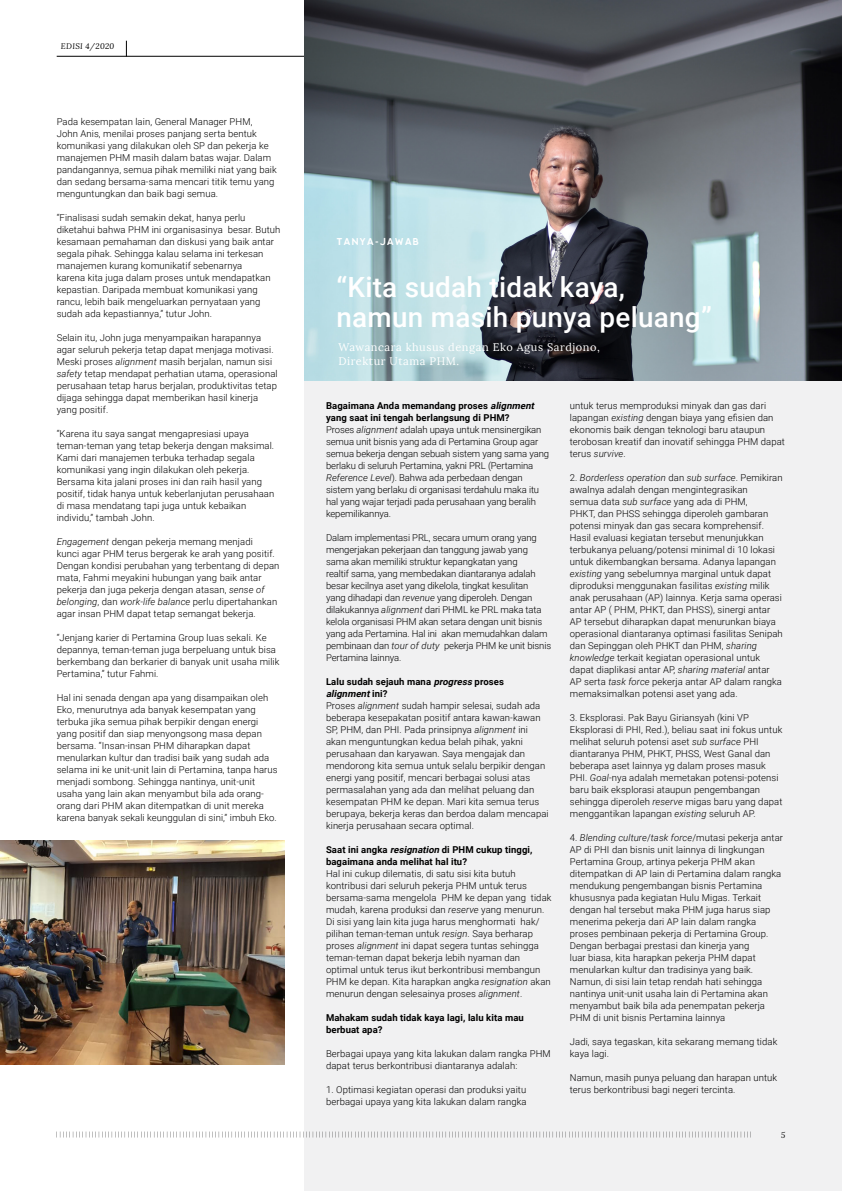
<style>
.page{position:relative;width:842px;height:1191px;background:#fff}
.page>*{position:absolute;margin:0;border:0;box-sizing:border-box;transform-origin:0 0}
.t1{font:500 27.9px/30.6px "Roboto";letter-spacing:.01em;color:#fff}
.t2{font:11px/14px "Lora";letter-spacing:.05em;color:#fff}
.t3{font:900 10px "Enrique";letter-spacing:.1em;color:#fff}
.t4{font:300 9.5px/12px "Roboto";letter-spacing:.01em;color:#000}
.t5{font:300 9.5px/12px "Roboto";letter-spacing:-.01em;color:#000}
.t6{font:700 9.5px/12px "Roboto";letter-spacing:.01em;color:#000}
.t7{font:italic 8px "Lora";letter-spacing:.04em;color:#000}
.s1{font-style:italic}
.s2{font-weight:700}
.s3{font-weight:700;font-style:italic}
</style>
<div class="page">
<img style="left:0;top:840px;width:285px;height:224px">
<div style="left:304px;top:0;width:538px;height:1191px;background:#f1f1f2"></div>
<svg style="left:59px;top:1131px;width:692px;height:6px"></svg>
<hr style="left:57px;top:56px;width:728px;height:1px;background:#000">
<svg style="left:126px;top:41px;width:1px;height:16px"></svg>
<img style="left:304px;top:0;width:538px;height:380px">
<p class="t7" style="left:61px;top:41px;width:55px">EDISI 4/2020</p>
<p class="t4" style="left:57px;top:115px;width:222px">Pada kesempatan lain, General Manager PHM,<br>John Anis, menilai proses panjang serta bentuk komunikasi yang dilakukan oleh SP dan pekerja ke manajemen PHM masih dalam batas wajar. Dalam pandangannya, semua pihak memiliki niat yang baik dan sedang bersama-sama mencari titik temu yang menguntungkan dan baik bagi semua.</p>
<p class="t4" style="left:57px;top:211px;width:225px">“Finalisasi sudah semakin dekat, hanya perlu diketahui bahwa PHM ini organisasinya besar. Butuh kesamaan pemahaman dan diskusi yang baik antar segala pihak. Sehingga kalau selama ini terkesan manajemen kurang komunikatif sebenarnya<br>karena kita juga dalam proses untuk mendapatkan kepastian. Daripada membuat komunikasi yang rancu, lebih baik mengeluarkan pernyataan yang sudah ada kepastiannya,” tutur John.</p>
<p class="t4" style="left:57px;top:331px;width:222px">Selain itu, John juga menyampaikan harapannya agar seluruh pekerja tetap dapat menjaga motivasi.<br>Meski proses <span class="s1">alignment</span> masih berjalan, namun sisi <span class="s1">safety</span> tetap mendapat perhatian utama, operasional perusahaan tetap harus berjalan, produktivitas tetap dijaga sehingga dapat memberikan hasil kinerja yang positif.</p>
<p class="t4" style="left:57px;top:427px;width:219px">“Karena itu saya sangat mengapresiasi upaya teman-teman yang tetap bekerja dengan maksimal.<br>Kami dari manajemen terbuka terhadap segala komunikasi yang ingin dilakukan oleh pekerja.<br>Bersama kita jalani proses ini dan raih hasil yang positif, tidak hanya untuk keberlanjutan perusahaan di masa mendatang tapi juga untuk kebaikan individu,” tambah John.</p>
<p class="t4" style="left:57px;top:535px;width:224px"><span class="s1">Engagement</span> dengan pekerja memang menjadi<br>kunci agar PHM terus bergerak ke arah yang positif.<br>Dengan kondisi perubahan yang terbentang di depan mata, Fahmi meyakini hubungan yang baik antar pekerja dan juga pekerja dengan atasan, <span class="s1">sense of belonging</span>, dan <span class="s1">work-life balance</span> perlu dipertahankan agar insan PHM dapat tetap semangat bekerja.</p>
<p class="t4" style="left:57px;top:631px;width:224px">“Jenjang karier di Pertamina Group luas sekali. Ke depannya, teman-teman juga berpeluang untuk bisa berkembang dan berkarier di banyak unit usaha milik Pertamina,” tutur Fahmi.</p>
<p class="t4" style="left:57px;top:691px;width:222px">Hal ini senada dengan apa yang disampaikan oleh Eko, menurutnya ada banyak kesempatan yang terbuka jika semua pihak berpikir dengan energi yang positif dan siap menyongsong masa depan bersama. “Insan-insan PHM diharapkan dapat menularkan kultur dan tradisi baik yang sudah ada selama ini ke unit-unit lain di Pertamina, tanpa harus menjadi sombong. Sehingga nantinya, unit-unit usaha yang lain akan menyambut bila ada orang&shy;orang dari PHM akan ditempatkan di unit mereka karena banyak sekali keunggulan di sini,” imbuh Eko.</p>
<p class="t3" style="left:336px;top:233px;width:84px">TANYA-JAWAB</p>
<h1 class="t1" style="left:336px;top:270px;width:377px">“Kita sudah tidak kaya, namun masih punya peluang”</h1>
<p class="t2" style="left:338px;top:340px;width:263px">Wawancara khusus dengan Eko Agus Sardjono,<br>Direktur Utama PHM.</p>
<p class="t5" style="left:326px;top:399px;width:225px"><span class="s2">Bagaimana Anda memandang proses</span> <span class="s3">alignment </span><span class="s2">yang saat ini tengah berlangsung di PHM?<br></span>Proses <span class="s1">alignment</span> adalah upaya untuk mensinergikan semua unit bisnis yang ada di Pertamina Group agar semua bekerja dengan sebuah sistem yang sama yang berlaku di seluruh Pertamina, yakni PRL (Pertamina <span class="s1">Reference Level</span>). Bahwa ada perbedaan dengan sistem yang berlaku di organisasi terdahulu maka itu hal yang wajar terjadi pada perusahaan yang beralih kepemilikannya.</p>
<p class="t5" style="left:326px;top:531px;width:227px">Dalam implementasi PRL, secara umum orang yang mengerjakan pekerjaan dan tanggung jawab yang sama akan memiliki struktur kepangkatan yang<br>realtif sama, yang membedakan diantaranya adalah besar kecilnya aset yang dikelola, tingkat kesulitan<br>yang dihadapi dan <span class="s1">revenue</span> yang diperoleh. Dengan dilakukannya <span class="s1">alignment</span> dari PHML ke PRL maka tata kelola organisasi PHM akan setara dengan unit bisnis yang ada Pertamina. Hal ini akan memudahkan dalam pembinaan dan <span class="s1">tour of duty</span> pekerja PHM ke unit bisnis Pertamina lainnya.</p>
<p class="t4" style="left:326px;top:675px;width:224px"><span class="s2">Lalu sudah sejauh mana</span> <span class="s3">progress</span> <span class="s2">proses </span><span class="s3">alignment</span><span class="s2">i n i ?<br></span>Proses <span class="s1">alignment</span> sudah hampir selesai, sudah ada beberapa kesepakatan positif antara kawan-kawan SP, PHM, dan PHI. Pada prinsipnya <span class="s1">alignment</span> ini akan menguntungkan kedua belah pihak, yakni perusahaan dan karyawan. Saya mengajak dan mendorong kita semua untuk selalu berpikir dengan energi yang positif, mencari berbagai solusi atas permasalahan yang ada dan melihat peluang dan kesempatan PHM ke depan. Mari kita semua terus berupaya, bekerja keras dan berdoa dalam mencapai kinerja perusahaan secara optimal.</p>
<p class="t6" style="left:326px;top:843px;width:208px">Saat ini angka <span class="s1">resignation</span> di PHM cukup tinggi, bagaimana anda melihat hal itu?</p>
<p class="t4" style="left:326px;top:867px;width:227px">Hal ini cukup dilematis, di satu sisi kita butuh kontribusi dari seluruh pekerja PHM untuk terus bersama-sama mengelola PHM ke depan yang tidak mudah, karena produksi dan <span class="s1">reserve</span> yang menurun.<br>Di sisi yang lain kita juga harus menghormati hak/ pilihan teman-teman untuk <span class="s1">resign</span>. Saya berharap proses <span class="s1">alignment</span> ini dapat segera tuntas sehingga teman-teman dapat bekerja lebih nyaman dan optimal untuk terus ikut berkontribusi membangun PHM ke depan. Kita harapkan angka <span class="s1">resignation</span> akan menurun dengan selesainya proses <span class="s1">alignment</span>.</p>
<p class="t6" style="left:326px;top:1011px;width:199px">Mahakam sudah tidak kaya lagi, lalu kita mau berbuat apa?</p>
<p class="t4" style="left:326px;top:1047px;width:226px">Berbagai upaya yang kita lakukan dalam rangka PHM dapat terus berkontribusi diantaranya adalah:</p>
<p class="t4" style="left:326px;top:1083px;width:202px">1. Optimasi kegiatan operasi dan produksi yaitu berbagai upaya yang kita lakukan dalam rangka</p>
<p class="t4" style="left:570px;top:399px;width:217px">untuk terus memproduksi minyak dan gas dari lapangan <span class="s1">existing</span> dengan biaya yang efisien dan ekonomis baik dengan teknologi baru ataupun terobosan kreatif dan inovatif sehingga PHM dapat terus <span class="s1">survive</span>.</p>
<p class="t4" style="left:570px;top:471px;width:214px">2. <span class="s1">Borderless operation</span> dan <span class="s1">sub surface</span>. Pemikiran awalnya adalah dengan mengintegrasikan<br>semua data <span class="s1">sub surface</span> yang ada di PHM,<br>PHKT, dan PHSS sehingga diperoleh gambaran potensi minyak dan gas secara komprehensif.<br>Hasil evaluasi kegiatan tersebut menunjukkan terbukanya peluang/potensi minimal di 10 lokasi untuk dikembangkan bersama. Adanya lapangan <span class="s1">existing</span> yang sebelumnya marginal untuk dapat diproduksi menggunakan fasilitas <span class="s1">existing</span> milik anak perusahaan (AP) lainnya. Kerja sama operasi antar AP ( PHM, PHKT, dan PHSS), sinergi antar AP tersebut diharapkan dapat menurunkan biaya operasional diantaranya optimasi fasilitas Senipah dan Sepinggan oleh PHKT dan PHM, <span class="s1">sharing knowledge</span> terkait kegiatan operasional untuk dapat diaplikasi antar AP, <span class="s1">sharing material</span> antar AP serta <span class="s1">task force</span> pekerja antar AP dalam rangka memaksimalkan potensi aset yang ada.</p>
<p class="t4" style="left:570px;top:711px;width:214px">3. Eksplorasi. Pak Bayu Giriansyah (kini VP Eksplorasi di PHI, Red.), beliau saat ini fokus untuk melihat seluruh potensi aset <span class="s1">sub surface</span> PHI diantaranya PHM, PHKT, PHSS, West Ganal dan beberapa aset lainnya yg dalam proses masuk PHI. <span class="s1">Goal</span>-nya adalah memetakan potensi-potensi baru baik eksplorasi ataupun pengembangan sehingga diperoleh <span class="s1">reserve</span> migas baru yang dapat menggantikan lapangan <span class="s1">existing</span> seluruh AP.</p>
<p class="t4" style="left:570px;top:831px;width:215px">4. <span class="s1">Blending culture</span>/<span class="s1">task force</span>/mutasi pekerja antar AP di PHI dan bisnis unit lainnya di lingkungan Pertamina Group, artinya pekerja PHM akan ditempatkan di AP lain di Pertamina dalam rangka mendukung pengembangan bisnis Pertamina khususnya pada kegiatan Hulu Migas. Terkait dengan hal tersebut maka PHM juga harus siap menerima pekerja dari AP lain dalam rangka proses pembinaan pekerja di Pertamina Group.<br>Dengan berbagai prestasi dan kinerja yang<br>luar biasa, kita harapkan pekerja PHM dapat menularkan kultur dan tradisinya yang baik.<br>Namun, di sisi lain tetap rendah hati sehingga nantinya unit-unit usaha lain di Pertamina akan menyambut baik bila ada penempatan pekerja PHM di unit bisnis Pertamina lainnya</p>
<p class="t4" style="left:570px;top:1035px;width:209px">Jadi, saya tegaskan, kita sekarang memang tidak kaya lagi.</p>
<p class="t4" style="left:570px;top:1071px;width:209px">Namun, masih punya peluang dan harapan untuk terus berkontribusi bagi negeri tercinta.</p>
<p class="t7" style="left:781px;top:1129px;width:6px">5</p>
</div>
